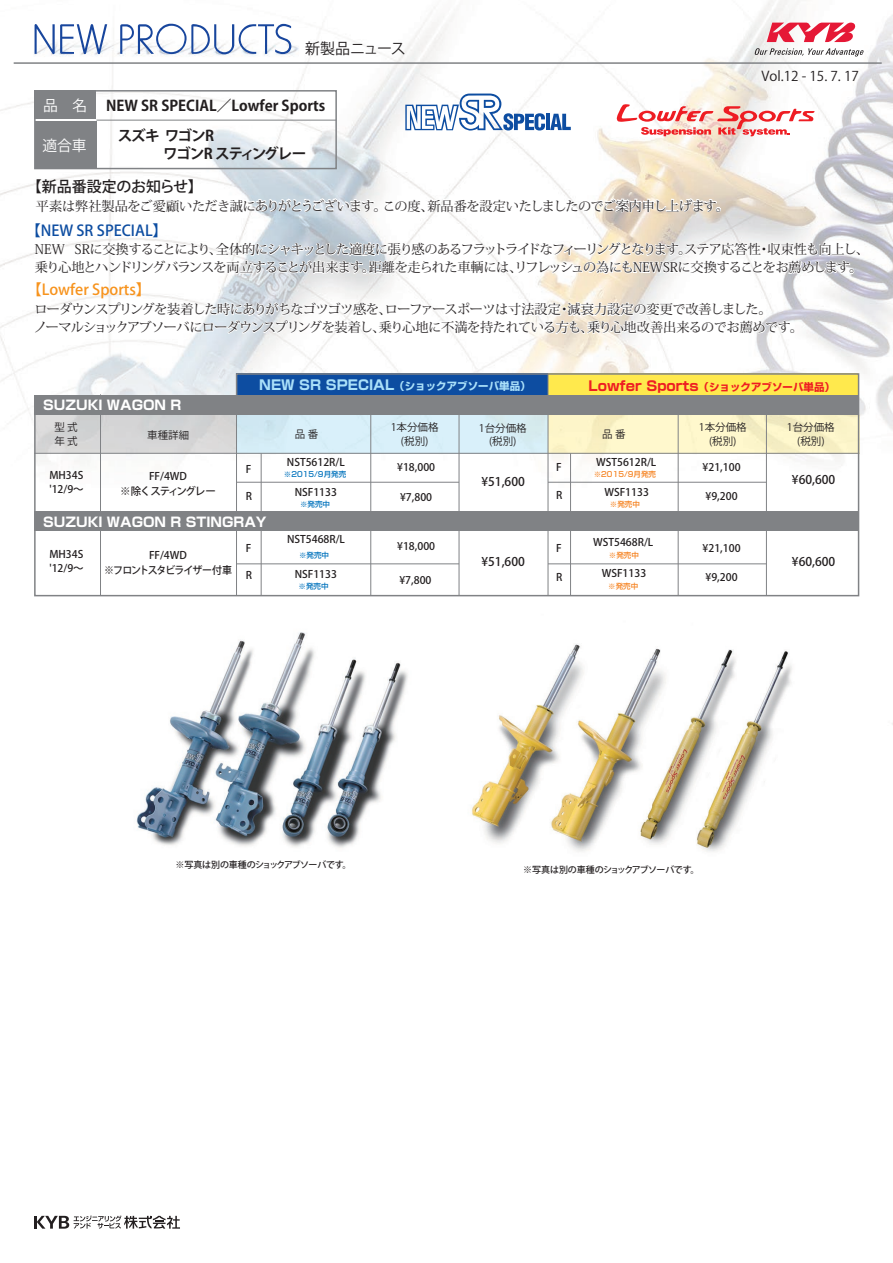
<style>
.page{position:relative;width:893px;height:1263px;background:#fff}
.page>*{position:absolute;margin:0;border:0;box-sizing:border-box;transform-origin:0 0}
.t1{font:500 15px "Koz Go Pro";color:#0d4da1}
.t2{font:500 15px "Koz Go Pro";color:#f7931d}
.t3{font:500 15px "Koz Go Pro";color:#231f20}
.t4{font:15px "Koz Go Pro";letter-spacing:-.04em;color:#231f20}
.t5{font:14.85px "Koz Go Pro";color:#fff}
.t6{font:700 14.7px "Koz Go Pro";color:#231f20}
.t7{font:700 14.7px/17.2px "Koz Go Pro";letter-spacing:-.095em;color:#231f20}
.t8{font:13.5px "Koz Go Pro";color:#231f20}
.t9{font:13.2px/18px "Koz Min Pr 6 N";letter-spacing:-.06em;color:#231f20}
.t10{font:13.2px "Koz Min Pr 6 N";letter-spacing:-.035em;color:#231f20}
.t11{font:700 13.2px "Shin Go";color:#fff}
.t12{font:500 12px "Koz Go Pr 6 N";color:#231f20}
.t13{font:500 10.5px/13.5px "Koz Go Pr 6 N";color:#231f20}
.t14{font:10.5px/13.5px "Koz Go Pr 6 N";color:#231f20;text-align:center}
.t15{font:700 10.5px "Shin Go";color:#aae0f9}
.t16{font:700 10.5px "Shin Go";color:#ee1d23}
.t17{font:500 10.5px/15px "Koz Go Pr 6 N";letter-spacing:-.09em;color:#231f20;text-align:center}
.t18{font:500 10.5px/15px "Koz Go Pr 6 N";letter-spacing:-.095em;color:#231f20;text-align:center}
.t19{font:500 9px "Koz Go Pr 6 N";letter-spacing:-.04em;color:#231f20}
.t20{font:500 7.5px "Shin Go";color:#0072bc}
.t21{font:500 7.5px "Shin Go";color:#f58220}
.s1{font-size:13.5px}
</style>
<div class="page">
<img style="left:0;top:0;width:893px;height:725px">
<img style="left:92px;top:609px;width:358px;height:239px">
<img style="left:451px;top:605px;width:365px;height:247px">
<svg style="left:33px;top:372px;width:827px;height:225px"></svg>
<hr style="left:34px;top:453px;width:825px;height:1px;background:#808285">
<hr style="left:237px;top:482px;width:222px;height:1px;background:#808285">
<hr style="left:236px;top:400px;width:1px;height:195px;background:#808285">
<hr style="left:548px;top:374px;width:1px;height:221px;background:#808285">
<hr style="left:548px;top:482px;width:218px;height:1px;background:#808285">
<hr style="left:237px;top:563px;width:222px;height:1px;background:#808285">
<hr style="left:548px;top:563px;width:218px;height:1px;background:#808285">
<div style="left:35px;top:511px;width:824px;height:20px;background:#808285"></div>
<div style="left:35px;top:91px;width:61px;height:28px;background:#808285"></div>
<div style="left:35px;top:121px;width:61px;height:48px;background:#808285"></div>
<div style="left:34px;top:90px;width:303px;height:79px;border:2px solid #808285"></div>
<hr style="left:96px;top:120px;width:240px;height:1px;background:#808285">
<svg style="left:405px;top:94px;width:166px;height:37px"></svg>
<svg style="left:617px;top:104px;width:198px;height:32px"></svg>
<svg style="left:33px;top:185px;width:828px;height:180px"></svg>
<svg style="left:34px;top:1215px;width:146px;height:13px"></svg>
<svg style="left:767px;top:23px;width:89px;height:19px"></svg>
<svg style="left:755px;top:48px;width:108px;height:9px"></svg>
<svg style="left:35px;top:24px;width:72px;height:30px"></svg>
<svg style="left:120px;top:24px;width:171px;height:30px"></svg>
<hr style="left:14px;top:62px;width:868px;height:2px;background:#808285">
<p class="t5" style="left:43px;top:96px;width:46px">品　名</p>
<p class="t4" style="left:305px;top:39px;width:102px">新製品ニュース</p>
<p class="t6" style="left:106px;top:96px;width:220px">NEW SR SPECIAL／Lowfer Sports</p>
<p class="t5" style="left:42px;top:136px;width:46px">適合車</p>
<p class="t7" style="left:118px;top:128px;width:190px">スズキ ワゴンR<br>　　　ワゴンR スティングレー</p>
<p class="t8" style="left:762px;top:68px;width:99px">Vol.12 - 15. 7. 17</p>
<p class="t3" style="left:27px;top:177px;width:177px">【新品番設定のお知らせ】</p>
<p class="t10" style="left:36px;top:198px;width:695px">平素は弊社製品をご愛顧いただき誠にありがとうございます。この度、新品番を設定いたしましたのでご案内申し上げます。</p>
<p class="t1" style="left:26px;top:220px;width:143px">【NEW SR SPECIAL】</p>
<p class="t9" style="left:35px;top:241px;width:835px">NEW SRに交換することにより、全体的にシャキッとした適度に張り感のあるフラットライドなフィーリングとなります。ステア応答性・収束性も向上し、乗り心地とハンドリングバランスを両立することが出来ます。距離を走られた車輌には、リフレッシュの為にもNEWSRに交換することをお薦めします。</p>
<p class="t2" style="left:27px;top:280px;width:125px">【Lowfer Sports】</p>
<p class="t9" style="left:34px;top:301px;width:771px">ローダウンスプリングを装着した時にありがちなゴツゴツ感を、ローファースポーツは寸法設定・減衰力設定の変更で改善しました。<br>ノーマルショックアブソーバにローダウンスプリングを装着し、乗り心地に不満を持たれている方も、乗り心地改善出来るのでお薦めです。</p>
<p class="t11" style="left:43px;top:396px;width:140px">SUZUKI WAGON R</p>
<p class="t14" style="left:54px;top:421px;width:25px;text-align:left">型 式年 式</p>
<p class="t13" style="left:49px;top:469px;width:36px">MH34S '12/9～</p>
<p class="t14" style="left:147px;top:428px;width:43px">車種詳細</p>
<p class="t18" style="left:120px;top:469px;width:97px">FF/4WD<br>※除く スティングレー</p>
<p class="t15" style="left:259px;top:379px;width:273px"><span class="s1">NEW SR SPECIAL</span>（ショックアブソーバ単品）</p>
<p class="t16" style="left:589px;top:380px;width:248px"><span class="s1">Lowfer Sports</span>（ショックアブソーバ単品）</p>
<p class="t13" style="left:246px;top:462px;width:7px">F</p>
<p class="t13" style="left:246px;top:489px;width:8px">R</p>
<p class="t14" style="left:295px;top:428px;width:25px">品 番</p>
<p class="t14" style="left:391px;top:421px;width:49px">1本分価格(税別)</p>
<p class="t14" style="left:479px;top:421px;width:49px">1台分価格(税別)</p>
<p class="t14" style="left:602px;top:428px;width:25px">品 番</p>
<p class="t14" style="left:699px;top:421px;width:49px">1本分価格(税別)</p>
<p class="t14" style="left:787px;top:421px;width:49px">1台分価格(税別)</p>
<p class="t13" style="left:287px;top:455px;width:59px">NST5612R/L</p>
<p class="t13" style="left:596px;top:456px;width:62px">WST5612R/L</p>
<p class="t13" style="left:604px;top:486px;width:46px">WSF1133</p>
<p class="t13" style="left:556px;top:460px;width:7px">F</p>
<p class="t13" style="left:556px;top:489px;width:8px">R</p>
<p class="t13" style="left:397px;top:461px;width:39px">¥18,000</p>
<p class="t20" style="left:284px;top:469px;width:64px">※2015/9月発売</p>
<p class="t21" style="left:594px;top:469px;width:64px">※2015/9月発売</p>
<p class="t20" style="left:300px;top:499px;width:31px">※発売中</p>
<p class="t21" style="left:610px;top:500px;width:31px">※発売中</p>
<p class="t12" style="left:481px;top:474px;width:45px">¥51,600</p>
<p class="t13" style="left:295px;top:485px;width:44px">NSF1133</p>
<p class="t13" style="left:400px;top:490px;width:34px">¥7,800</p>
<p class="t13" style="left:703px;top:461px;width:39px">¥21,100</p>
<p class="t13" style="left:705px;top:489px;width:34px">¥9,200</p>
<p class="t12" style="left:792px;top:473px;width:45px">¥60,600</p>
<p class="t11" style="left:43px;top:513px;width:225px">SUZUKI WAGON R STINGRAY</p>
<p class="t13" style="left:49px;top:548px;width:36px">MH34S '12/9～</p>
<p class="t17" style="left:104px;top:548px;width:129px">FF/4WD<br>※フロントスタビライザー付車</p>
<p class="t13" style="left:246px;top:542px;width:7px">F</p>
<p class="t13" style="left:246px;top:569px;width:8px">R</p>
<p class="t13" style="left:287px;top:532px;width:59px">NST5468R/L</p>
<p class="t13" style="left:593px;top:536px;width:62px">WST5468R/L</p>
<p class="t13" style="left:602px;top:567px;width:46px">WSF1133</p>
<p class="t13" style="left:397px;top:539px;width:39px">¥18,000</p>
<p class="t13" style="left:556px;top:542px;width:7px">F</p>
<p class="t13" style="left:556px;top:570px;width:8px">R</p>
<p class="t20" style="left:299px;top:550px;width:31px">※発売中</p>
<p class="t21" style="left:609px;top:550px;width:31px">※発売中</p>
<p class="t20" style="left:299px;top:581px;width:31px">※発売中</p>
<p class="t21" style="left:608px;top:581px;width:31px">※発売中</p>
<p class="t12" style="left:481px;top:555px;width:45px">¥51,600</p>
<p class="t13" style="left:295px;top:568px;width:44px">NSF1133</p>
<p class="t13" style="left:399px;top:573px;width:34px">¥7,800</p>
<p class="t13" style="left:703px;top:542px;width:39px">¥21,100</p>
<p class="t13" style="left:705px;top:570px;width:34px">¥9,200</p>
<p class="t12" style="left:792px;top:554px;width:45px">¥60,600</p>
<p class="t19" style="left:175px;top:859px;width:178px">※写真は別の車種のショックアブソーバです。</p>
<p class="t19" style="left:523px;top:865px;width:178px">※写真は別の車種のショックアブソーバです。</p>
</div>
